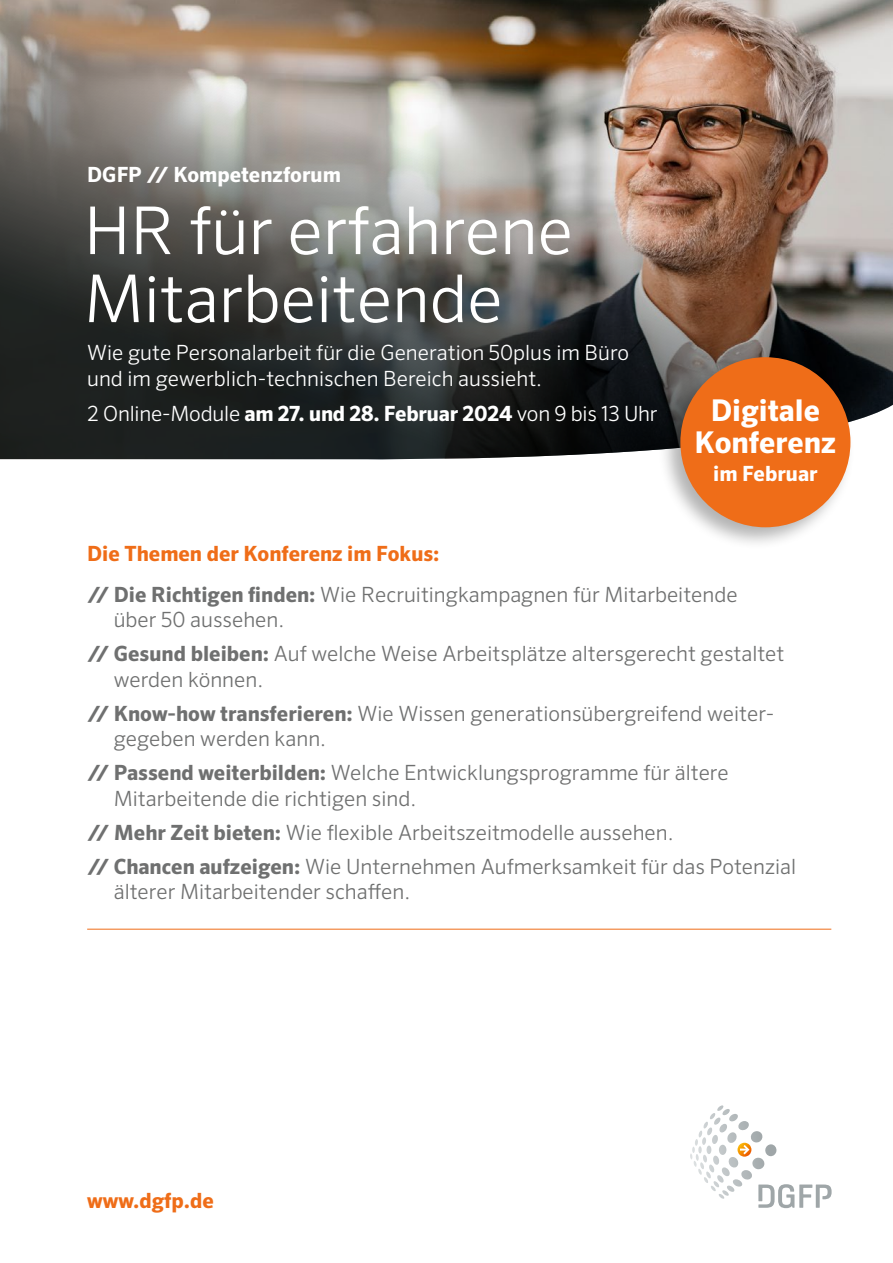
<style>
.page{position:relative;width:893px;height:1263px;background:#fff}
.page>*{position:absolute;margin:0;border:0;box-sizing:border-box;transform-origin:0 0}
.Headline_1{font:300 66px/68.1px "Sero Pro";color:#fff}
.Störer_A1{font:700 30px/32px "Sero Pro";color:#fff;text-align:center}
.Fokusthemen{font:300 21px/25.5px "Sero Pro";color:#6f7070}
.Untertitel_und_Termine{font:300 21px/25.5px "Sero Pro";color:#fff}
.Fokusthemen_Headline{font:700 21px "Sero Pro";color:#ef6d18}
.Untertitel_und_Termine-2{font:700 21px "Sero Pro";color:#fff}
.Fokusthemen-2{font:700 21px "Sero Pro";color:#ef6d18}
.Störer_A2{font:700 21px "Sero Pro";color:#fff}
.s1{font-weight:700}
</style>
<div class="page">
<img style="left:0;top:0;width:893px;height:460px">
<svg style="left:690px;top:1105px;width:87px;height:54px"></svg>
<svg style="left:758px;top:1184px;width:74px;height:24px"></svg>
<hr style="left:87px;top:929px;width:744px;height:1px;background:#ef6d18">
<div style="left:657px;top:352px;width:198px;height:198px;background:#000;opacity:.3"></div>
<div style="left:680px;top:357px;width:170px;height:170px;background:#ef6d18;border-radius:50%"></div>
<p class="Untertitel_und_Termine-2" style="left:87px;top:162px;width:255px">DGFP // Kompetenzforum</p>
<p class="Headline_1" style="left:84px;top:196px;width:491px">HR für erfahrene<br>Mitarbeitende</p>
<p class="Untertitel_und_Termine" style="left:87px;top:340px;width:543px">Wie gute Personalarbeit für die Generation 50plus im Büro und im gewerblich-technischen Bereich aussieht.</p>
<p class="Untertitel_und_Termine" style="left:87px;top:401px;width:572px">2 Online-Module <span class="s1">am 27. und 28. Februar 2024</span> von 9 bis 13 Uhr</p>
<p class="Störer_A1" style="left:695px;top:395px;width:143px">Digitale<br>Konferenz</p>
<p class="Störer_A2" style="left:713px;top:460px;width:106px">im Februar</p>
<p class="Fokusthemen_Headline" style="left:87px;top:541px;width:354px">Die Themen der Konferenz im Fokus:</p>
<p class="Fokusthemen" style="left:114px;top:581px;width:625px;text-indent:-27px"><span class="s1">// Die Richtigen finden:</span> Wie Recruitingkampagnen für Mitarbeitende über 50 aussehen.</p>
<p class="Fokusthemen" style="left:114px;top:641px;width:672px;text-indent:-27px"><span class="s1">// Gesund bleiben:</span> Auf welche Weise Arbeitsplätze altersgerecht gestaltet werden können.</p>
<p class="Fokusthemen" style="left:114px;top:700px;width:659px;text-indent:-27px"><span class="s1">// Know-how transferieren:</span> Wie Wissen generationsübergreifend weiter&shy;gegeben werden kann.</p>
<p class="Fokusthemen" style="left:114px;top:760px;width:616px;text-indent:-27px"><span class="s1">// Passend weiterbilden:</span> Welche Entwicklungsprogramme für ältere<br>Mitarbeitende die richtigen sind.</p>
<p class="Fokusthemen" style="left:87px;top:819px;width:588px"><span class="s1">// Mehr Zeit bieten:</span> Wie flexible Arbeitszeitmodelle aussehen.</p>
<p class="Fokusthemen" style="left:114px;top:853px;width:684px;text-indent:-27px"><span class="s1">// Chancen aufzeigen:</span> Wie Unternehmen Aufmerksamkeit für das Potenzial älterer Mitarbeitender schaffen.</p>
<p class="Fokusthemen-2" style="left:87px;top:1187px;width:128px">www.dgfp.de</p>
</div>
